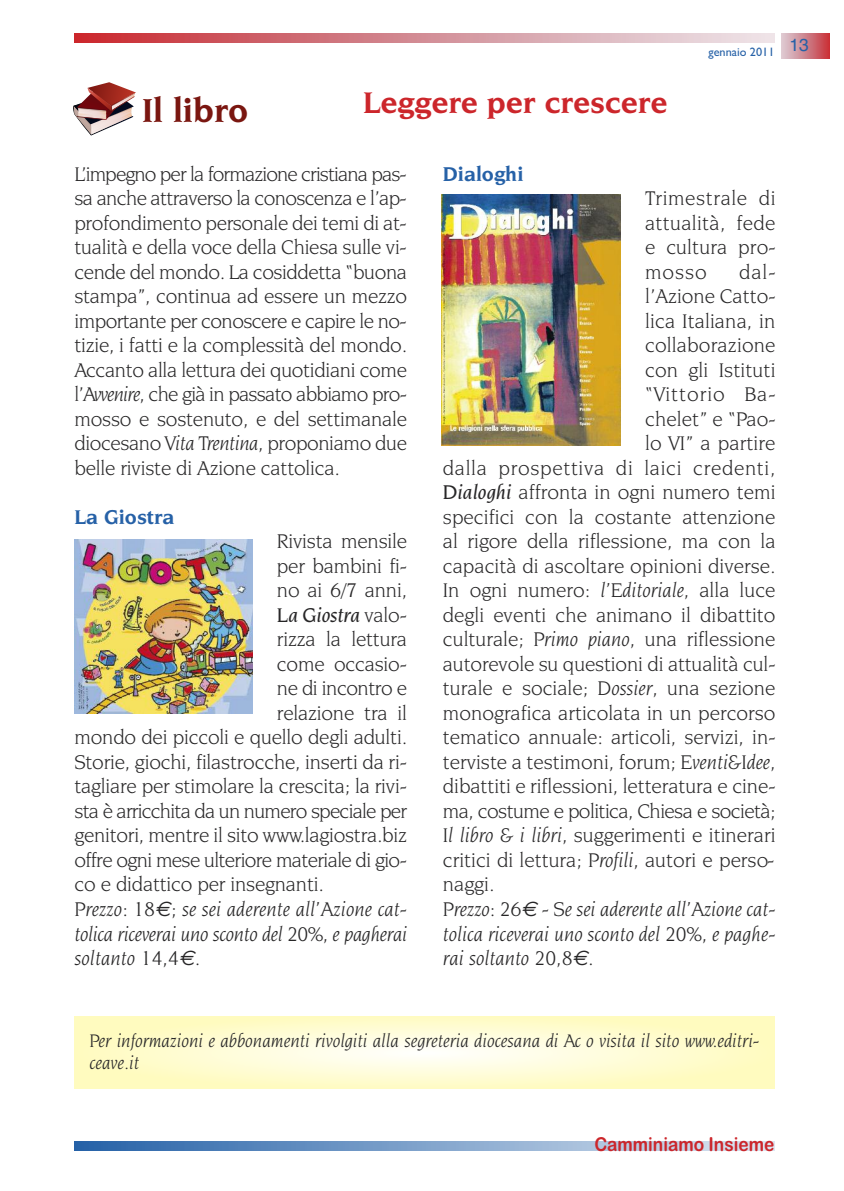
<style>
.page{position:relative;width:844px;height:1191px;background:#fff}
.page>*{position:absolute;margin:0;border:0;box-sizing:border-box;transform-origin:0 0}
.t1{font:700 35px "Novarese IT Cby BT";color:#7a1610}
.t2{font:700 31.5px "Novarese IT Cby BT";color:#cc262b}
.t3{font:21px/24.5px "Novarese IT Cby BT";color:#272627;text-align:justify}
.t4{font:italic 21px "Novarese IT Cby BT";color:#272627}
.t5{font:21px "Novarese IT Cby BT";letter-spacing:-.03em;color:#272627}
.t6{font:21px "Novarese IT Cby BT";letter-spacing:-.04em;color:#272627}
.t7{font:21px "Novarese IT Cby BT";letter-spacing:.03em;color:#272627}
.t8{font:700 21px "Novarese IT Cby BT";color:#2661a7}
.t9{font:italic 500 21px "Novarese IT Cby BT";letter-spacing:-.01em;color:#272627}
.t10{font:21px "Novarese IT Cby BT";letter-spacing:-.02em;color:#272627}
.t11{font:21px "Novarese IT Cby BT";letter-spacing:.045em;color:#272627}
.t12{font:italic 19.25px/22.8px "Novarese IT Cby BT";color:#272627}
.t13{font:19.25px "Arial Rounded MT Bold";color:#cc262b;scale:.9 1}
.t14{font:12.25px "Gill Sans";color:#2661a7}
.s1{font-style:italic}
.s2{font-weight:400;font-style:normal}
.s3{font-family:"Euro Sans"}
.s4{font-style:normal}
.s5{font-weight:500;font-style:italic}
</style>
<div class="page">
<img style="left:781px;top:34px;width:48px;height:25px">
<img style="left:74px;top:34px;width:700px;height:9px">
<img style="left:74px;top:1142px;width:700px;height:8px">
<svg style="left:73px;top:82px;width:63px;height:53px"></svg>
<img style="left:74px;top:539px;width:178px;height:175px">
<img style="left:441px;top:194px;width:179px;height:251px">
<svg style="left:74px;top:1016px;width:700px;height:72px;background:#fffcd0"></svg>
<h1 class="t1" style="left:142px;top:96px;width:107px">Il libro</h1>
<h2 class="t2" style="left:363px;top:90px;width:305px">Leggere per crescere</h2>
<p class="t14" style="left:708px;top:44px;width:102px">gennaio 2011 <sup>13</sup></p>
<p class="t3" style="left:74px;top:163px;width:334px">L’impegno per la formazione cristiana pas&shy;sa anche attraverso la conoscenza e l’ap&shy;profondimento personale dei temi di at&shy;tualità e della voce della Chiesa sulle vi&shy;cende del mondo. La cosiddetta “buona stampa”, continua ad essere un mezzo importante per conoscere e capire le no&shy;tizie, i fatti e la complessità del mondo.<br>Accanto alla lettura dei quotidiani come l’<span class="s1">Avvenire</span>, che già in passato abbiamo pro&shy;mosso e sostenuto, e del settimanale diocesano <span class="s1">Vita Trentina</span>, proponiamo due belle riviste di Azione cattolica.</p>
<p class="t8" style="left:74px;top:508px;width:101px">La Giostra</p>
<p class="t3" style="left:277px;top:530px;width:132px">Rivista mensile</p>
<p class="t3" style="left:277px;top:555px;width:132px">per bambini fi-</p>
<p class="t3" style="left:277px;top:579px;width:132px">no ai 6/7 anni,</p>
<p class="t9" style="left:277px;top:606px;width:131px">La Giostra <span class="s2">valo-</span></p>
<p class="t3" style="left:277px;top:628px;width:132px">rizza la lettura</p>
<p class="t3" style="left:277px;top:653px;width:131px">come occasio-</p>
<p class="t10" style="left:277px;top:680px;width:132px">ne di incontro e</p>
<p class="t3" style="left:277px;top:702px;width:132px">relazione tra il</p>
<p class="t3" style="left:74px;top:726px;width:334px">mondo dei piccoli e quello degli adulti.</p>
<p class="t3" style="left:74px;top:751px;width:334px">Storie, giochi, filastrocche, inserti da ri-</p>
<p class="t3" style="left:74px;top:775px;width:334px">tagliare per stimolare la crescita; la rivi-</p>
<p class="t6" style="left:74px;top:803px;width:334px">sta è arricchita da un numero speciale per</p>
<p class="t3" style="left:74px;top:824px;width:334px">genitori, mentre il sito www.lagiostra.biz</p>
<p class="t5" style="left:74px;top:852px;width:334px">offre ogni mese ulteriore materiale di gio-</p>
<p class="t3" style="left:74px;top:873px;width:251px">co e didattico per insegnanti.</p>
<p class="t4" style="left:74px;top:901px;width:334px">Prezzo: 18<span class="s3">€</span>; se sei aderente all’Azione cat-</p>
<p class="t4" style="left:74px;top:925px;width:334px">tolica riceverai uno sconto del 20%, e pagherai</p>
<p class="t4" style="left:74px;top:950px;width:127px">soltanto 14,<span class="s4">4</span><span class="s3">€</span><span class="s4">.</span></p>
<p class="t8" style="left:443px;top:165px;width:82px">Dialoghi</p>
<p class="t3" style="left:645px;top:187px;width:132px">Trimestrale di attualità, fede e cultura pro&shy;mosso</p>
<p class="t3" style="left:739px;top:261px;width:38px">dal-</p>
<p class="t3" style="left:645px;top:285px;width:132px">l’Azione Catto-</p>
<p class="t3" style="left:645px;top:310px;width:132px">lica Italiana, in</p>
<p class="t3" style="left:645px;top:334px;width:132px">collaborazione</p>
<p class="t3" style="left:645px;top:359px;width:132px">con gli Istituti</p>
<p class="t11" style="left:645px;top:386px;width:132px">“Vittorio Ba-</p>
<p class="t3" style="left:645px;top:408px;width:132px">chelet” e “Pao-</p>
<p class="t3" style="left:645px;top:432px;width:132px">lo VI” a partire</p>
<p class="t7" style="left:443px;top:460px;width:334px">dalla prospettiva di laici credenti,</p>
<p class="t3" style="left:443px;top:481px;width:334px"><span class="s5">Dialoghi</span> affronta in ogni numero temi</p>
<p class="t3" style="left:443px;top:506px;width:334px">specifici con la costante attenzione</p>
<p class="t3" style="left:443px;top:530px;width:334px">al rigore della riflessione, ma con la</p>
<p class="t3" style="left:443px;top:555px;width:334px">capacità di ascoltare opinioni diverse.</p>
<p class="t3" style="left:443px;top:579px;width:334px">In ogni numero: <span class="s1">l’Editoriale,</span> alla luce</p>
<p class="t3" style="left:443px;top:604px;width:334px">degli eventi che animano il dibattito</p>
<p class="t3" style="left:443px;top:628px;width:334px">culturale; <span class="s1">Primo piano</span>, una riflessione</p>
<p class="t3" style="left:443px;top:653px;width:334px">autorevole su questioni di attualità cul-</p>
<p class="t3" style="left:443px;top:677px;width:334px">turale e sociale; <span class="s1">Dossier</span>, una sezione</p>
<p class="t3" style="left:443px;top:702px;width:334px">monografica articolata in un percorso</p>
<p class="t3" style="left:443px;top:726px;width:334px">tematico annuale: articoli, servizi, in-</p>
<p class="t3" style="left:443px;top:751px;width:334px">terviste a testimoni, forum; <span class="s1">Eventi&amp;Idee</span>,</p>
<p class="t3" style="left:443px;top:775px;width:334px">dibattiti e riflessioni, letteratura e cine-</p>
<p class="t5" style="left:443px;top:803px;width:334px">ma, costume e politica, Chiesa e società;</p>
<p class="t3" style="left:443px;top:824px;width:334px"><span class="s1">Il libro &amp; i libri</span>, suggerimenti e itinerari</p>
<p class="t3" style="left:443px;top:849px;width:333px">critici di lettura; <span class="s1">Profili</span>, autori e perso-</p>
<p class="t3" style="left:443px;top:873px;width:53px">naggi.</p>
<p class="t4" style="left:443px;top:901px;width:334px">Prezzo: 26<span class="s3">€</span> - Se sei aderente all’Azione cat-</p>
<p class="t4" style="left:443px;top:925px;width:334px">tolica riceverai uno sconto del 20%, e paghe-</p>
<p class="t4" style="left:443px;top:950px;width:152px">rai soltanto 20,8<span class="s3">€</span><span class="s4">.</span></p>
<p class="t12" style="left:89px;top:1030px;width:671px">Per informazioni e abbonamenti rivolgiti alla segreteria diocesana di Ac o visita il sito www.editri&shy;ceave.it</p>
<p class="t13" style="left:594px;top:1132px;width:201px">Camminiamo Insieme</p>
</div>
